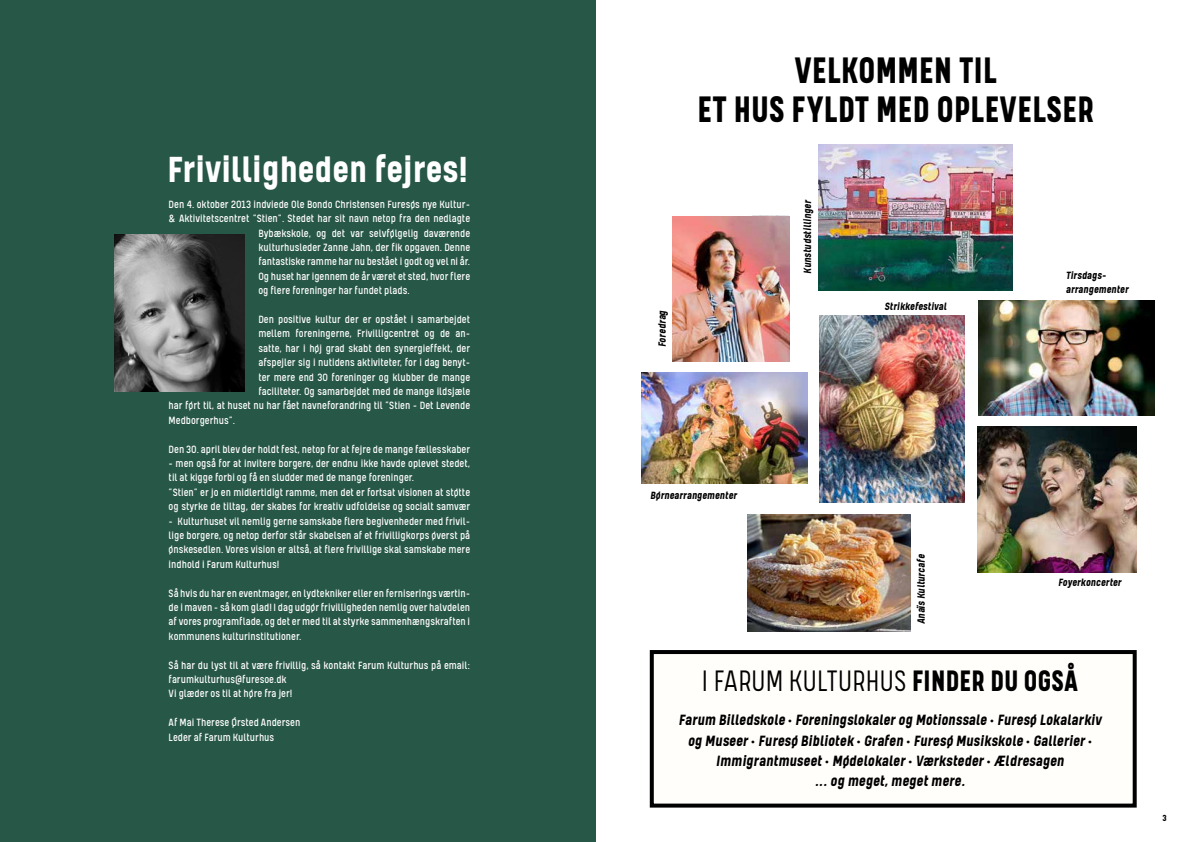
<style>
.page{position:relative;width:1191px;height:842px;background:#fff}
.page>*{position:absolute;margin:0;border:0;box-sizing:border-box;transform-origin:0 0}
.t1{font:700 41.4px "Kelpt Sans B1";color:#fff}
.t2{font:800 36.1px/38.5px "Kelpt Sans B2";letter-spacing:.01em;color:#000;text-align:center}
.t3{font:300 29px "Kelpt Sans B2";letter-spacing:.01em;color:#000}
.t4{font:italic 700 17px/20.4px "Kelpt Sans B1";color:#000;text-align:center}
.t5{font:12px/14.4px "Kelpt Sans B1";color:#fff}
.t6{font:italic 700 12px/14.4px "Kelpt Sans B1";color:#000}
.t7{font:700 10px "Kelpt Sans B1";color:#000}
.s1{font-weight:800}
.s2{font-weight:900;font-style:normal}
</style>
<div class="page">
<div style="left:652px;top:652px;width:482px;height:153px;background:#fffefa"></div>
<div style="left:650px;top:650px;width:486px;height:157px;border:4px solid #000"></div>
<img style="left:641px;top:372px;width:166px;height:112px">
<img style="left:978px;top:301px;width:177px;height:115px">
<img style="left:977px;top:426px;width:159px;height:146px">
<img style="left:818px;top:144px;width:194px;height:146px">
<img style="left:747px;top:515px;width:163px;height:116px">
<img style="left:672px;top:216px;width:117px;height:145px">
<div style="left:0;top:0;width:595px;height:842px;background:#275747"></div>
<img style="left:115px;top:234px;width:129px;height:158px">
<img style="left:819px;top:316px;width:145px;height:186px">
<h1 class="t1" style="left:168px;top:146px;width:302px">Frivilligheden fejres!</h1>
<p class="t5" style="left:169px;top:197px;width:303px">Den 4. oktober 2013 indviede Ole Bondo Christensen Furesøs nye Kultur-</p>
<p class="t5" style="left:169px;top:211px;width:303px">&amp; Aktivitetscentret ”Stien”. Stedet har sit navn netop fra den nedlagte</p>
<p class="t5" style="left:258px;top:225px;width:213px">Bybækskole, og det var selvfølgelig daværende</p>
<p class="t5" style="left:258px;top:240px;width:213px">kulturhusleder Zanne Jahn, der fik opgaven. Denne</p>
<p class="t5" style="left:258px;top:254px;width:213px">fantastiske ramme har nu bestået i godt og vel ni år.</p>
<p class="t5" style="left:258px;top:269px;width:213px">Og huset har igennem de år været et sted, hvor flere</p>
<p class="t5" style="left:258px;top:283px;width:153px">og flere foreninger har fundet plads.</p>
<p class="t5" style="left:258px;top:312px;width:213px">Den positive kultur der er opstået i samarbejdet</p>
<p class="t5" style="left:258px;top:326px;width:213px">mellem foreningerne, Frivilligcentret og de an-</p>
<p class="t5" style="left:258px;top:341px;width:213px">satte, har i høj grad skabt den synergieffekt, der</p>
<p class="t5" style="left:258px;top:355px;width:213px">afspejler sig i nutidens aktiviteter, for i dag benyt-</p>
<p class="t5" style="left:258px;top:369px;width:213px">ter mere end 30 foreninger og klubber de mange</p>
<p class="t5" style="left:258px;top:384px;width:213px">faciliteter. Og samarbejdet med de mange ildsjæle</p>
<p class="t5" style="left:169px;top:398px;width:303px">har ført til, at huset nu har fået navneforandring til ”Stien – Det Levende</p>
<p class="t5" style="left:169px;top:413px;width:68px">Medborgerhus”.</p>
<p class="t5" style="left:169px;top:441px;width:303px">Den 30. april blev der holdt fest, netop for at fejre de mange fællesskaber</p>
<p class="t5" style="left:169px;top:456px;width:303px">- men også for at invitere borgere, der endnu ikke havde oplevet stedet, til at kigge forbi og få en sludder med de mange foreninger.<br>”Stien” er jo en midlertidigt ramme, men det er fortsat visionen at støtte og styrke de tiltag, der skabes for kreativ udfoldelse og socialt samvær</p>
<p class="t5" style="left:169px;top:513px;width:303px;text-align:justify">- Kulturhuset vil nemlig gerne samskabe flere begivenheder med frivil&shy;lige borgere, og netop derfor står skabelsen af et frivilligkorps øverst på ønskesedlen. Vores vision er altså, at flere frivillige skal samskabe mere indhold i Farum Kulturhus!</p>
<p class="t5" style="left:169px;top:585px;width:303px;text-align:justify">Så hvis du har en eventmager, en lydtekniker eller en ferniserings værtin&shy;de i maven - så kom glad! I dag udgør frivilligheden nemlig over halvdelen af vores programflade, og det er med til at styrke sammenhængskraften i kommunens kulturinstitutioner.</p>
<p class="t5" style="left:169px;top:657px;width:303px">Så har du lyst til at være frivillig, så kontakt Farum Kulturhus på email: farumkulturhus@furesoe.dk<br>Vi glæder os til at høre fra jer!</p>
<p class="t5" style="left:169px;top:715px;width:133px">Af Mai Therese Ørsted Andersen<br>Leder af Farum Kulturhus</p>
<p class="t6" style="left:655px;top:347px;width:39px;rotate:-90deg">Foredrag</p>
<h2 class="t2" style="left:697px;top:50px;width:398px">VELKOMMEN TIL<br>ET HUS FYLDT MED OPLEVELSER</h2>
<p class="t6" style="left:800px;top:274px;width:75px;rotate:-90deg">Kunstudstillinger</p>
<p class="t6" style="left:884px;top:299px;width:64px">Strikkefestival</p>
<p class="t6" style="left:1065px;top:268px;width:64px">Tirsdags&shy;arrangementer</p>
<p class="t6" style="left:650px;top:487px;width:88px">Børnearrangementer</p>
<p class="t6" style="left:913px;top:624px;width:71px;rotate:-90deg">Anaïs Kulturcafe</p>
<p class="t6" style="left:1058px;top:575px;width:65px">Foyerkoncerter</p>
<h3 class="t3" style="left:702px;top:663px;width:377px">I FARUM KULTURHUS <span class="s1">FINDER DU OGSÅ</span></h3>
<h3 class="t4" style="left:678px;top:709px;width:424px">Farum Billedskole <span class="s2">·</span> Foreningslokaler og Motionssale <span class="s2">·</span> Furesø Lokalarkiv og Museer <span class="s2">·</span> Furesø Bibliotek <span class="s2">·</span> Grafen <span class="s2">·</span> Furesø Musikskole <span class="s2">·</span> Gallerier <span class="s2">· </span>Immigrantmuseet <span class="s2">·</span> Mødelokaler <span class="s2">·</span> Værksteder <span class="s2">·</span> Ældresagen<br>... og meget, meget mere.</h3>
<p class="t7" style="left:1162px;top:812px;width:6px">3</p>
</div>
